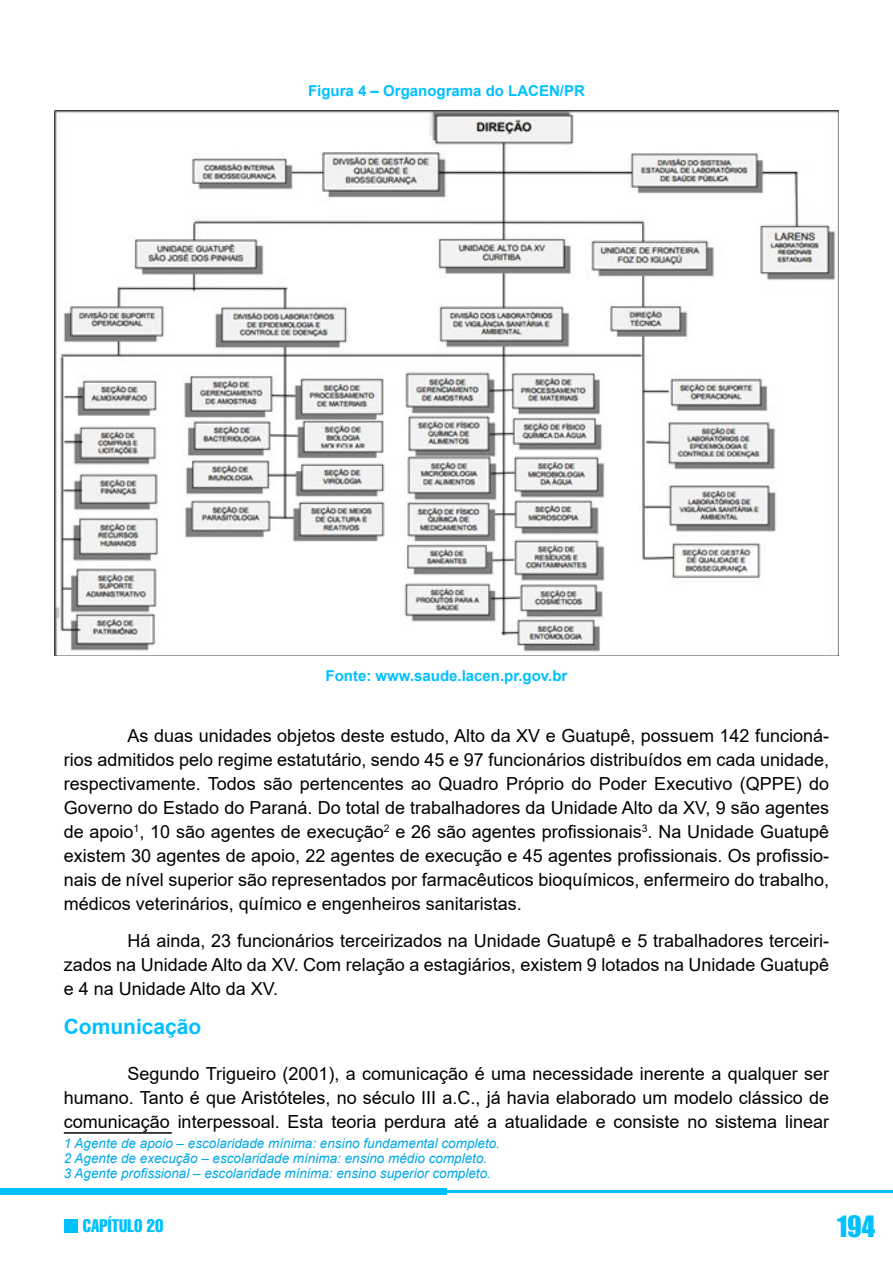
<style>
.page{position:relative;width:893px;height:1263px;background:#fff}
.page>*{position:absolute;margin:0;border:0;box-sizing:border-box;transform-origin:0 0}
.t1{font:27px "Impact";color:#00c0ff}
.t2{font:700 21px "Arial";color:#00c0ff}
.t3{font:18px/24px "Arial";color:#000;text-align:justify}
.t4{font:extra-condensed 18px "Helvetica";color:#00c0ff}
.t5{font:700 15px "Arial";color:#00c0ff}
.t6{font:italic 13.5px/15px "Arial";color:#00a8e7}
</style>
<div class="page">
<div style="left:0;top:1188px;width:446px;height:7px;background:#00c0ff"></div>
<hr style="left:446px;top:1191px;width:447px;height:2px;background:#00c0ff">
<div style="left:65px;top:1219px;width:13px;height:14px;background:#00c0ff"></div>
<img style="left:55px;top:111px;width:784px;height:545px">
<hr style="left:64px;top:1132px;width:108px;height:2px;background:#000">
<p class="t5" style="left:308px;top:80px;width:278px">Figura 4 – Organograma do LACEN/PR</p>
<p class="t5" style="left:326px;top:665px;width:243px">Fonte: www.saude.lacen.pr.gov.br</p>
<p class="t3" style="left:64px;top:723px;width:767px;text-indent:64px">As duas unidades objetos deste estudo, Alto da XV e Guatupê, possuem 142 funcioná&shy;rios admitidos pelo regime estatutário, sendo 45 e 97 funcionários distribuídos em cada unidade, respectivamente. Todos são pertencentes ao Quadro Próprio do Poder Executivo (QPPE) do Governo do Estado do Paraná. Do total de trabalhadores da Unidade Alto da XV, 9 são agentes de apoio<sup>1</sup>, 10 são agentes de execução<sup>2</sup> e 26 são agentes profissionais<sup>3</sup>. Na Unidade Guatupê existem 30 agentes de apoio, 22 agentes de execução e 45 agentes profissionais. Os profissio&shy;nais de nível superior são representados por farmacêuticos bioquímicos, enfermeiro do trabalho, médicos veterinários, químico e engenheiros sanitaristas.</p>
<p class="t3" style="left:64px;top:928px;width:767px;text-indent:64px">Há ainda, 23 funcionários terceirizados na Unidade Guatupê e 5 trabalhadores terceiri&shy;zados na Unidade Alto da XV. Com relação a estagiários, existem 9 lotados na Unidade Guatupê e 4 na Unidade Alto da XV.</p>
<p class="t2" style="left:64px;top:1012px;width:139px">Comunicação</p>
<p class="t3" style="left:64px;top:1061px;width:767px;text-indent:64px">Segundo Trigueiro (2001), a comunicação é uma necessidade inerente a qualquer ser humano. Tanto é que Aristóteles, no século III a.C., já havia elaborado um modelo clássico de comunicação interpessoal. Esta teoria perdura até a atualidade e consiste no sistema linear</p>
<p class="t6" style="left:64px;top:1136px;width:438px">1 Agente de apoio – escolaridade mínima: ensino fundamental completo.<br>2 Agente de execução – escolaridade mínima: ensino médio completo.<br>3 Agente profissional – escolaridade mínima: ensino superior completo.</p>
<p class="t4" style="left:83px;top:1214px;width:82px">CAPÍTULO 20</p>
<h1 class="t1" style="left:837px;top:1206px;width:40px">194</h1>
</div>
